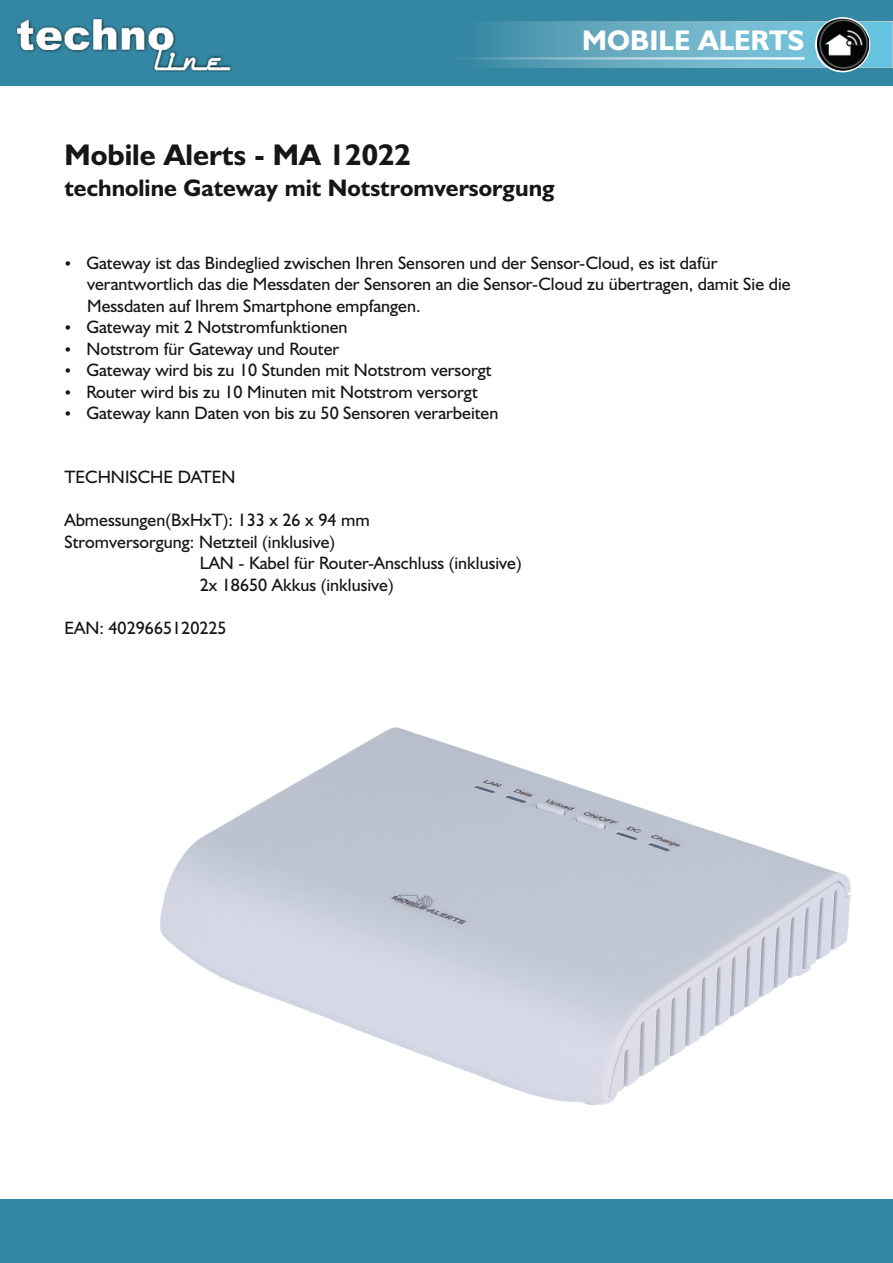
<style>
.page{position:relative;width:893px;height:1263px;background:#fff}
.page>*{position:absolute;margin:0;border:0;box-sizing:border-box;transform-origin:0 0}
.t1{font:700 30px "Humanist 521 BT";color:#151616}
.t2{font:700 28.5px "Humanist 521 BT";color:#fff}
.t3{font:700 24px "Humanist 521 BT";color:#151616}
.t4{font:18px "Humanist 521 BT";color:#151616}
</style>
<div class="page">
<div style="left:0;top:0;width:893px;height:85px;background:#3387a3"></div>
<svg style="left:491px;top:23px;width:400px;height:43px;background:#66aec5"></svg>
<svg style="left:815px;top:17px;width:55px;height:55px"></svg>
<hr style="left:445px;top:57px;width:359px;height:3px;background:#fff">
<img style="left:16px;top:18px;width:216px;height:54px">
<img style="left:18px;top:20px;width:213px;height:50px">
<div style="left:0;top:1199px;width:893px;height:64px;background:#3387a3"></div>
<img style="left:817px;top:18px;width:52px;height:52px">
<img style="left:160px;top:727px;width:691px;height:378px">
<h2 class="t2" style="left:582px;top:28px;width:224px">MOBILE ALERTS</h2>
<h1 class="t1" style="left:64px;top:143px;width:348px">Mobile Alerts - MA 12022</h1>
<h3 class="t3" style="left:64px;top:177px;width:492px">technoline Gateway mit Notstromversorgung</h3>
<p class="t4" style="left:86px;top:255px;width:633px">Gateway ist das Bindeglied zwischen Ihren Sensoren und der Sensor-Cloud, es ist dafür</p>
<p class="t4" style="left:87px;top:276px;width:705px">verantwortlich das die Messdaten der Sensoren an die Sensor-Cloud zu übertragen, damit Sie die</p>
<p class="t4" style="left:64px;top:298px;width:358px">.....Messdaten auf Ihrem Smartphone empfangen.</p>
<p class="t4" style="left:86px;top:319px;width:263px">Gateway mit 2 Notstromfunktionen</p>
<p class="t4" style="left:86px;top:341px;width:254px">Notstrom für Gateway und Router</p>
<p class="t4" style="left:86px;top:362px;width:407px">Gateway wird bis zu 10 Stunden mit Notstrom versorgt</p>
<p class="t4" style="left:86px;top:384px;width:393px">Router wird bis zu 10 Minuten mit Notstrom versorgt</p>
<p class="t4" style="left:86px;top:405px;width:413px">Gateway kann Daten von bis zu 50 Sensoren verarbeiten</p>
<p class="t4" style="left:64px;top:470px;width:173px">TECHNISCHE DATEN</p>
<p class="t4" style="left:64px;top:513px;width:307px">Abmessungen(BxHxT): 133 x 26 x 94 mm</p>
<p class="t4" style="left:64px;top:534px;width:272px">Stromversorgung: Netzteil (inklusive)</p>
<p class="t4" style="left:200px;top:556px;width:323px">LAN - Kabel für Router-Anschluss (inklusive)</p>
<p class="t4" style="left:200px;top:577px;width:196px">2x 18650 Akkus (inklusive)</p>
<p class="t4" style="left:64px;top:620px;width:164px">EAN: 4029665120225</p>
</div>
